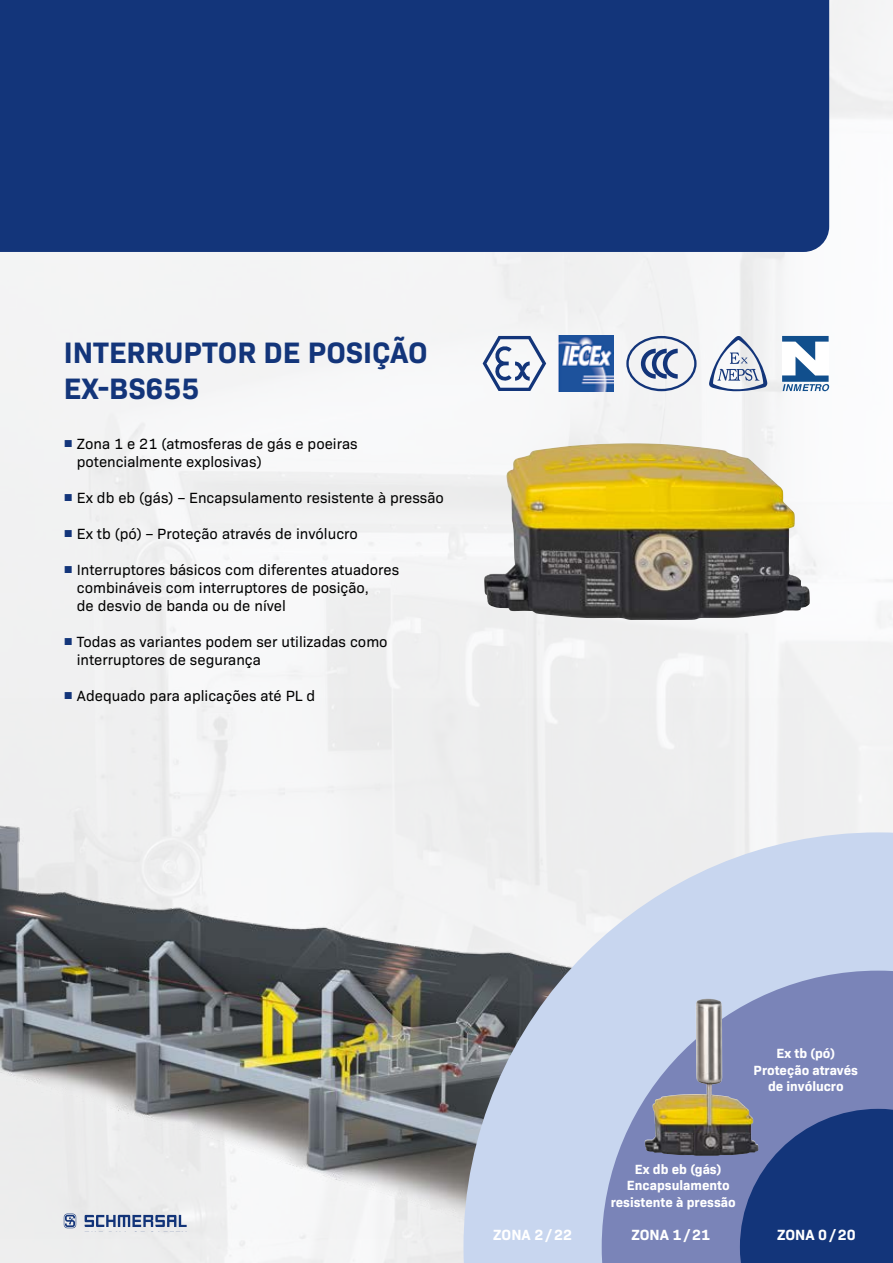
<style>
.page{position:relative;width:893px;height:1263px;background:#f3f4f4}
.page>*{position:absolute;margin:0;border:0;box-sizing:border-box;transform-origin:0 0}
.t1{font:700 30px/36px "Bio Sans";color:#13357a}
.t2{font:15px/18px "Bio Sans";color:#000}
.t3{font:700 15px "Bio Sans";color:#fff}
.t4{font:700 13.5px/17px "Bio Sans";color:#fff;text-align:center}
.s1{font-family:"Arial";color:#13357a}
</style>
<div class="page">
<div style="left:0;top:0;width:829px;height:252px;background:#13357a"></div>
<img style="left:0;top:698px;width:803px;height:540px">
<svg style="left:463px;top:832px;width:430px;height:431px;background:#c6cfdf"></svg>
<svg style="left:602px;top:971px;width:291px;height:292px;background:#8e99c6"></svg>
<svg style="left:740px;top:1109px;width:153px;height:154px;background:#234182"></svg>
<svg style="left:483px;top:336px;width:63px;height:55px"></svg>
<img style="left:559px;top:336px;width:55px;height:55px">
<svg style="left:626px;top:336px;width:71px;height:55px"></svg>
<svg style="left:709px;top:336px;width:58px;height:55px"></svg>
<svg style="left:782px;top:336px;width:47px;height:55px"></svg>
<img style="left:484px;top:443px;width:326px;height:177px">
<img style="left:645px;top:999px;width:102px;height:157px">
<h1 class="t1" style="left:64px;top:332px;width:366px">INTERRUPTOR DE POSIÇÃO<br>EX-BS655</h1>
<p class="t2" style="left:77px;top:433px;width:282px;text-indent:-13px"><span class="s1">■</span> Zona 1 e 21 (atmosferas de gás e poeiras potencialmente explosivas)</p>
<p class="t2" style="left:64px;top:487px;width:382px"><span class="s1">■</span> Ex db eb (gás) – Encapsulamento resistente à pressão</p>
<p class="t2" style="left:64px;top:523px;width:296px"><span class="s1">■</span> Ex tb (pó) – Proteção através de invólucro</p>
<p class="t2" style="left:77px;top:559px;width:324px;text-indent:-13px"><span class="s1">■</span> Interruptores básicos com diferentes atuadores combináveis com interruptores de posição,<br>de desvio de banda ou de nível</p>
<p class="t2" style="left:77px;top:631px;width:312px;text-indent:-13px"><span class="s1">■</span> Todas as variantes podem ser utilizadas como interruptores de segurança</p>
<p class="t2" style="left:64px;top:685px;width:253px"><span class="s1">■</span> Adequado para aplicações até PL d</p>
<p class="t4" style="left:754px;top:1043px;width:106px">Ex tb (pó)<br>Proteção através de invólucro</p>
<p class="t4" style="left:635px;top:1159px;width:88px">Ex db eb (gás)</p>
<p class="t4" style="left:627px;top:1176px;width:104px">Encapsulamento</p>
<p class="t4" style="left:611px;top:1193px;width:127px">resistente à pressão</p>
<p class="t3" style="left:493px;top:1223px;width:80px">ZONA 2/22</p>
<p class="t3" style="left:631px;top:1223px;width:80px">ZONA 1/21</p>
<p class="t3" style="left:777px;top:1223px;width:80px">ZONA 0/20</p>
</div>
